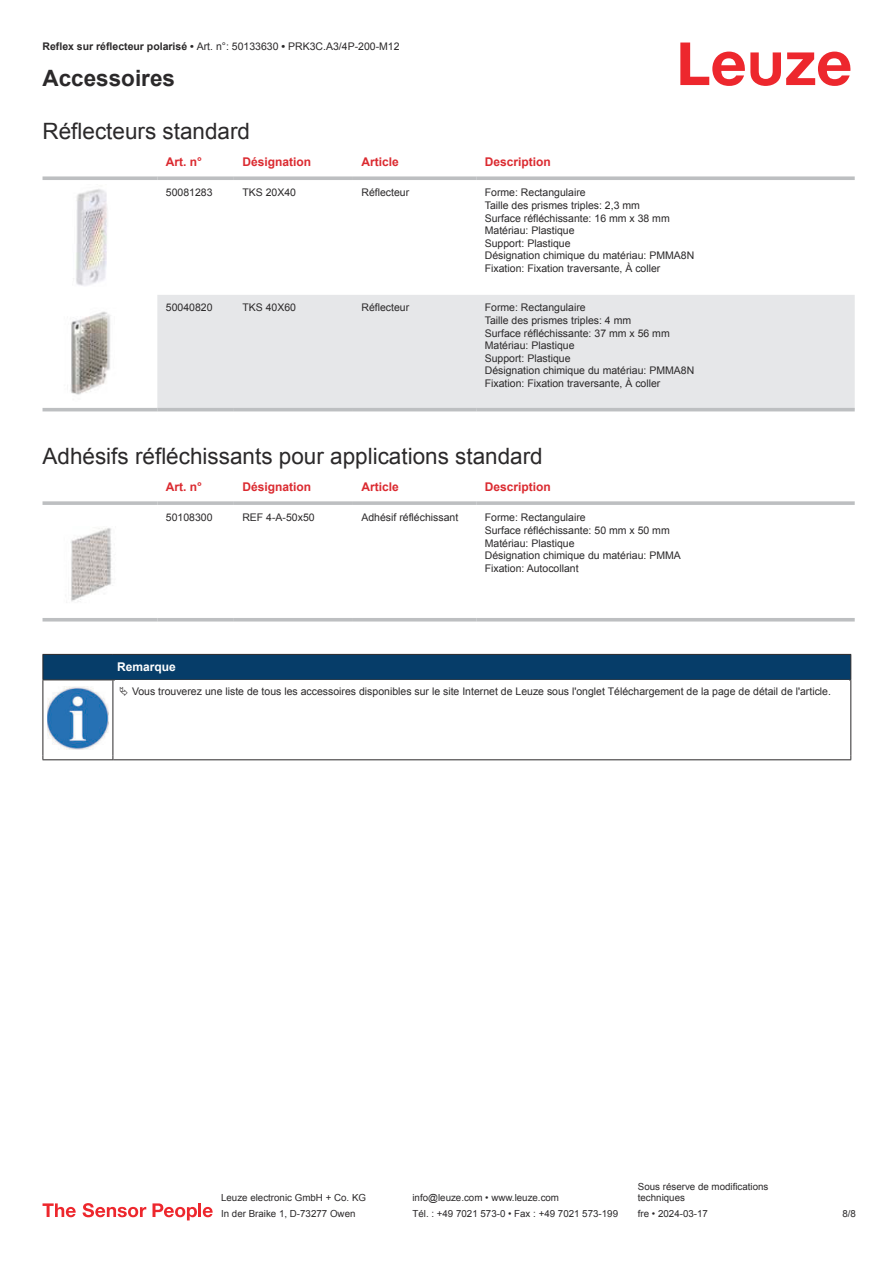
<style>
.page{position:relative;width:893px;height:1263px;background:#fff}
.page>*{position:absolute;margin:0;border:0;box-sizing:border-box;transform-origin:0 0}
.t1{font:22.5px "Arial";color:#2b292a}
.t2{font:700 22.5px "Arial";color:#2b292a}
.t3{font:700 12px "Arial";color:#db2a30}
.t4{font:700 12px "Arial";color:#fff}
.t5{font:10.5px/12.6px "Arial";color:#2b292a}
.t6{font:9.75px/11.7px "Arial";color:#2b292a}
.s1{font-weight:700}
</style>
<div class="page">
<svg style="left:680px;top:43px;width:170px;height:43px"></svg>
<div style="left:157px;top:295px;width:698px;height:113px;background:#e6e7e9"></div>
<svg style="left:43px;top:176px;width:114px;height:4px"></svg>
<svg style="left:157px;top:176px;width:77px;height:4px"></svg>
<svg style="left:234px;top:176px;width:119px;height:4px"></svg>
<svg style="left:353px;top:176px;width:123px;height:4px"></svg>
<svg style="left:476px;top:176px;width:379px;height:4px;background:#c4c6c8"></svg>
<hr style="left:43px;top:408px;width:114px;height:3px;background:#bdbfc1">
<hr style="left:157px;top:408px;width:77px;height:3px;background:#bdbfc1">
<hr style="left:234px;top:408px;width:119px;height:3px;background:#bdbfc1">
<hr style="left:353px;top:408px;width:123px;height:3px;background:#bdbfc1">
<hr style="left:476px;top:408px;width:379px;height:3px;background:#bdbfc1">
<img style="left:73px;top:189px;width:34px;height:97px">
<img style="left:70px;top:311px;width:41px;height:84px">
<svg style="left:43px;top:621px;width:812px;height:1px"></svg>
<svg style="left:43px;top:501px;width:114px;height:4px"></svg>
<svg style="left:157px;top:501px;width:77px;height:4px"></svg>
<svg style="left:234px;top:501px;width:119px;height:4px"></svg>
<svg style="left:353px;top:501px;width:123px;height:4px"></svg>
<svg style="left:476px;top:501px;width:379px;height:4px;background:#c3c5c7"></svg>
<hr style="left:43px;top:618px;width:114px;height:3px;background:#bdbfc1">
<hr style="left:157px;top:618px;width:77px;height:3px;background:#bdbfc1">
<hr style="left:234px;top:618px;width:119px;height:3px;background:#bdbfc1">
<hr style="left:353px;top:618px;width:123px;height:3px;background:#bdbfc1">
<hr style="left:476px;top:618px;width:379px;height:3px;background:#bdbfc1">
<img style="left:71px;top:528px;width:41px;height:74px">
<div style="left:43px;top:654px;width:808px;height:26px;background:#063d69"></div>
<hr style="left:113px;top:679px;width:738px;height:1px;background:#2b292a">
<hr style="left:43px;top:680px;width:1px;height:75px;background:#2b292a">
<hr style="left:113px;top:680px;width:1px;height:75px;background:#2b292a">
<hr style="left:850px;top:680px;width:1px;height:75px;background:#2b292a">
<hr style="left:43px;top:759px;width:70px;height:1px;background:#2b292a">
<hr style="left:113px;top:759px;width:738px;height:1px;background:#2b292a">
<img style="left:47px;top:686px;width:61px;height:63px">
<svg style="left:43px;top:1203px;width:33px;height:14px"></svg>
<svg style="left:83px;top:1203px;width:63px;height:14px"></svg>
<svg style="left:153px;top:1203px;width:44px;height:17px"></svg>
<hr style="left:198px;top:1203px;width:3px;height:14px;background:#ed272d">
<svg style="left:203px;top:1207px;width:10px;height:10px"></svg>
<p class="t5" style="left:43px;top:41px;width:359px"><span class="s1">Reflex sur réflecteur polarisé •</span> Art. n°: 50133630 <span class="s1">•</span> PRK3C.A3/4P-200-M12</p>
<h1 class="t2" style="left:43px;top:70px;width:134px">Accessoires</h1>
<h1 class="t1" style="left:43px;top:123px;width:209px">Réflecteurs standard</h1>
<p class="t3" style="left:166px;top:157px;width:38px">Art. n°</p>
<p class="t3" style="left:242px;top:157px;width:70px">Désignation</p>
<p class="t3" style="left:361px;top:157px;width:39px">Article</p>
<p class="t3" style="left:485px;top:157px;width:68px">Description</p>
<p class="t5" style="left:166px;top:187px;width:48px">50081283</p>
<p class="t5" style="left:242px;top:187px;width:55px">TKS 20X40</p>
<p class="t5" style="left:361px;top:187px;width:49px">Réflecteur</p>
<p class="t5" style="left:485px;top:187px;width:211px">Forme: Rectangulaire<br>Taille des prismes triples: 2,3 mm<br>Surface réfléchissante: 16 mm x 38 mm<br>Matériau: Plastique<br>Support: Plastique<br>Désignation chimique du matériau: PMMA8N<br>Fixation: Fixation traversante, À coller</p>
<p class="t5" style="left:166px;top:302px;width:48px">50040820</p>
<p class="t5" style="left:242px;top:302px;width:55px">TKS 40X60</p>
<p class="t5" style="left:361px;top:302px;width:49px">Réflecteur</p>
<p class="t5" style="left:485px;top:302px;width:211px">Forme: Rectangulaire<br>Taille des prismes triples: 4 mm<br>Surface réfléchissante: 37 mm x 56 mm<br>Matériau: Plastique<br>Support: Plastique<br>Désignation chimique du matériau: PMMA8N<br>Fixation: Fixation traversante, À coller</p>
<h1 class="t1" style="left:43px;top:448px;width:502px">Adhésifs réfléchissants pour applications standard</h1>
<p class="t3" style="left:166px;top:482px;width:38px">Art. n°</p>
<p class="t3" style="left:242px;top:482px;width:70px">Désignation</p>
<p class="t3" style="left:361px;top:482px;width:39px">Article</p>
<p class="t3" style="left:485px;top:482px;width:68px">Description</p>
<p class="t5" style="left:166px;top:512px;width:48px">50108300</p>
<p class="t5" style="left:242px;top:512px;width:74px">REF 4-A-50x50</p>
<p class="t5" style="left:361px;top:512px;width:98px">Adhésif réfléchissant</p>
<p class="t5" style="left:485px;top:512px;width:198px">Forme: Rectangulaire<br>Surface réfléchissante: 50 mm x 50 mm<br>Matériau: Plastique<br>Désignation chimique du matériau: PMMA<br>Fixation: Autocollant</p>
<p class="t4" style="left:117px;top:663px;width:60px">Remarque</p>
<p class="t5" style="left:132px;top:686px;width:700px">Vous trouverez une liste de tous les accessoires disponibles sur le site Internet de Leuze sous l'onglet Téléchargement de la page de détail de l'article.</p>
<p class="t6" style="left:221px;top:1193px;width:146px">Leuze electronic GmbH + Co. KG</p>
<p class="t6" style="left:412px;top:1193px;width:148px">info@leuze.com • www.leuze.com</p>
<p class="t6" style="left:638px;top:1181px;width:132px">Sous réserve de modifications techniques</p>
<p class="t6" style="left:221px;top:1209px;width:136px">In der Braike 1, D-73277 Owen</p>
<p class="t6" style="left:412px;top:1209px;width:207px">Tél. : +49 7021 573-0 • Fax : +49 7021 573-199</p>
<p class="t6" style="left:638px;top:1209px;width:72px">fre • 2024-03-17</p>
<p class="t6" style="left:842px;top:1209px;width:15px">8 /8</p>
</div>
